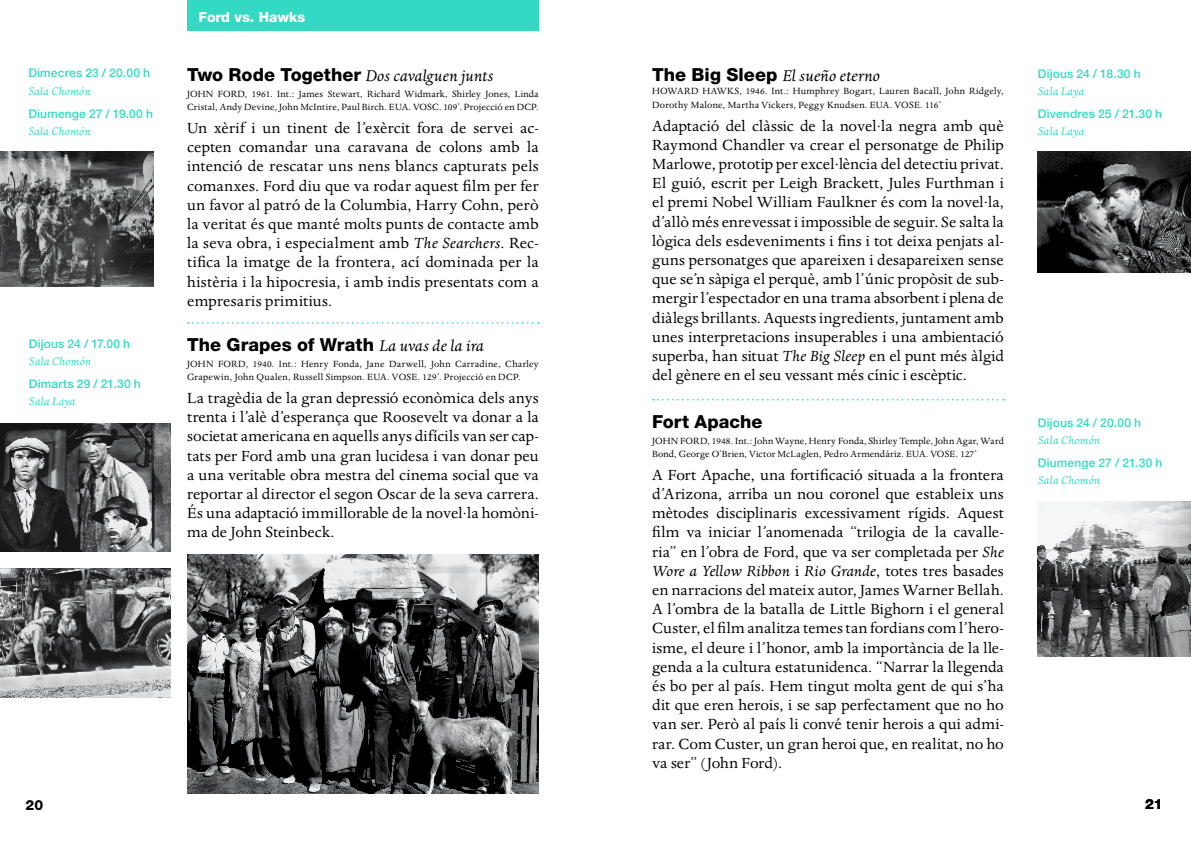
<style>
.page{position:relative;width:1191px;height:845px;background:#fff}
.page>*{position:absolute;margin:0;border:0;box-sizing:border-box;transform-origin:0 0}
.t1{font:italic 18px "Dante";letter-spacing:.01em;color:#000}
.t2{font:800 18px "Helvetica Neue LT";letter-spacing:.005em;color:#000}
.t3{font:17px/19.2px "Dante";letter-spacing:.005em;color:#000;text-align:justify}
.t4{font:800 14px "Helvetica Neue LT";color:#fff}
.t5{font:800 14px "Helvetica Neue LT";color:#000}
.t6{font:italic 12.8px "Dante";letter-spacing:.015em;color:#34d9c3}
.t7{font:500 12px "Helvetica Neue LT";letter-spacing:.015em;color:#34d9c3}
.t8{font:10.4px/13.6px "Dante";letter-spacing:.015em;color:#000}
.s1{font-family:"Helvetica Neue LT";font-weight:800;font-style:normal}
.s2{font-style:italic}
.s3{font-family:"Dante";font-weight:400;font-style:italic}
</style>
<div class="page">
<svg style="left:188px;top:322px;width:351px;height:2px"></svg>
<div style="left:187px;top:0;width:352px;height:30px;background:#34d9c3"></div>
<img style="left:0;top:152px;width:153px;height:134px">
<img style="left:0;top:423px;width:170px;height:128px">
<img style="left:0;top:568px;width:170px;height:129px">
<img style="left:187px;top:554px;width:352px;height:240px">
<img style="left:1037px;top:152px;width:154px;height:120px">
<img style="left:1037px;top:501px;width:154px;height:155px">
<svg style="left:653px;top:399px;width:351px;height:1px"></svg>
<p class="t7" style="left:28px;top:66px;width:123px">Dimecres 23 / 20.00 h</p>
<p class="t6" style="left:28px;top:84px;width:64px">Sala Chomón</p>
<p class="t7" style="left:28px;top:106px;width:126px">Diumenge 27 / 19.00 h</p>
<p class="t6" style="left:28px;top:124px;width:64px">Sala Chomón</p>
<p class="t7" style="left:29px;top:337px;width:103px">Dijous 24 / 17.00 h</p>
<p class="t6" style="left:29px;top:354px;width:64px">Sala Chomón</p>
<p class="t7" style="left:29px;top:377px;width:113px">Dimarts 29 / 21.30 h</p>
<p class="t6" style="left:29px;top:395px;width:48px">Sala Laya</p>
<p class="t4" style="left:198px;top:9px;width:108px">Ford vs. Hawks</p>
<p class="t1" style="left:187px;top:66px;width:308px"><span class="s1">Two Rode Together</span> Dos cavalguen junts</p>
<p class="t8" style="left:187px;top:87px;width:353px">JOHN FORD, 1961. Int.: James Stewart, Richard Widmark, Shirley Jones, Linda<br>Cristal, Andy Devine, John McIntire, Paul Birch. EUA. VOSC. 109’. Projecció en DCP.</p>
<p class="t3" style="left:187px;top:119px;width:353px">Un xèrif i un tinent de l’exèrcit fora de servei ac&shy;cepten comandar una caravana de colons amb la intenció de rescatar uns nens blancs capturats pels comanxes. Ford diu que va rodar aquest film per fer un favor al patró de la Columbia, Harry Cohn, però la veritat és que manté molts punts de contacte amb la seva obra, i especialment amb <span class="s2">The Searchers</span>. Rec&shy;tifica la imatge de la frontera, ací dominada per la histèria i la hipocresia, i amb indis presentats com a empresaris primitius.</p>
<p class="t2" style="left:187px;top:334px;width:298px">The Grapes of Wrath <span class="s3">La uvas de la ira</span></p>
<p class="t8" style="left:187px;top:357px;width:353px">JOHN FORD, 1940. Int.: Henry Fonda, Jane Darwell, John Carradine, Charley<br>Grapewin, John Qualen, Russell Simpson. EUA. VOSE. 129’. Projecció en DCP.</p>
<p class="t3" style="left:187px;top:389px;width:353px">La tragèdia de la gran depressió econòmica dels anys trenta i l’alè d’esperança que Roosevelt va donar a la societat americana en aquells anys difícils van ser cap&shy;tats per Ford amb una gran lucidesa i van donar peu a una veritable obra mestra del cinema social que va reportar al director el segon Oscar de la seva carrera.<br>És una adaptació immillorable de la novel·la homòni&shy;ma de John Steinbeck.</p>
<p class="t1" style="left:652px;top:66px;width:230px"><span class="s1">The Big Sleep</span> El sueño eterno</p>
<p class="t8" style="left:652px;top:85px;width:353px">HOWARD HAWKS, 1946. Int.: Humphrey Bogart, Lauren Bacall, John Ridgely,<br>Dorothy Malone, Martha Vickers, Peggy Knudsen. EUA. VOSE. 116’</p>
<p class="t3" style="left:652px;top:116px;width:353px">Adaptació del clàssic de la novel·la negra amb què Raymond Chandler va crear el personatge de Philip Marlowe, prototip per excel·lència del detectiu privat.<br>El guió, escrit per Leigh Brackett, Jules Furthman i el premi Nobel William Faulkner és com la novel·la, d’allò més enrevessat i impossible de seguir. Se salta la lògica dels esdeveniments i fins i tot deixa penjats al&shy;guns personatges que apareixen i desapareixen sense que se’n sàpiga el perquè, amb l’únic propòsit de sub&shy;mergir l’espectador en una trama absorbent i plena de diàlegs brillants. Aquests ingredients, juntament amb unes interpretacions insuperables i una ambientació superba, han situat <span class="s2">The Big Sleep</span> en el punt més àlgid del gènere en el seu vessant més cínic i escèptic.</p>
<p class="t2" style="left:652px;top:411px;width:112px">Fort Apache</p>
<p class="t8" style="left:652px;top:434px;width:353px">JOHN FORD, 1948. Int.: John Wayne, Henry Fonda, Shirley Temple, John Agar, Ward<br>Bond, George O’Brien, Victor McLaglen, Pedro Armendáriz. EUA. VOSE. 127’</p>
<p class="t3" style="left:652px;top:466px;width:353px">A Fort Apache, una fortificació situada a la frontera d’Arizona, arriba un nou coronel que estableix uns mètodes disciplinaris excessivament rígids. Aquest film va iniciar l’anomenada “trilogia de la cavalle&shy;ria” en l’obra de Ford, que va ser completada per <span class="s2">She Wore a Yellow Ribbon</span> i <span class="s2">Rio Grande</span>, totes tres basades en narracions del mateix autor, James Warner Bellah.<br>A l’ombra de la batalla de Little Bighorn i el general Custer, el film analitza temes tan fordians com l’hero&shy;isme, el deure i l’honor, amb la importància de la lle&shy;genda a la cultura estatunidenca. “Narrar la llegenda és bo per al país. Hem tingut molta gent de qui s’ha dit que eren herois, i se sap perfectament que no ho van ser. Però al país li convé tenir herois a qui admi&shy;rar. Com Custer, un gran heroi que, en realitat, no ho va ser” (John Ford).</p>
<p class="t7" style="left:1037px;top:66px;width:104px">Dijous 24 / 18.30 h</p>
<p class="t6" style="left:1037px;top:84px;width:48px">Sala Laya</p>
<p class="t7" style="left:1037px;top:106px;width:126px">Divendres 25 / 21.30 h</p>
<p class="t6" style="left:1037px;top:124px;width:48px">Sala Laya</p>
<p class="t7" style="left:1037px;top:415px;width:105px">Dijous 24 / 20.00 h</p>
<p class="t6" style="left:1037px;top:433px;width:64px">Sala Chomón</p>
<p class="t7" style="left:1037px;top:455px;width:126px">Diumenge 27 / 21.30 h</p>
<p class="t6" style="left:1037px;top:473px;width:64px">Sala Chomón</p>
<p class="t5" style="left:26px;top:796px;width:19px">20</p>
<p class="t5" style="left:1145px;top:795px;width:19px">21</p>
</div>
